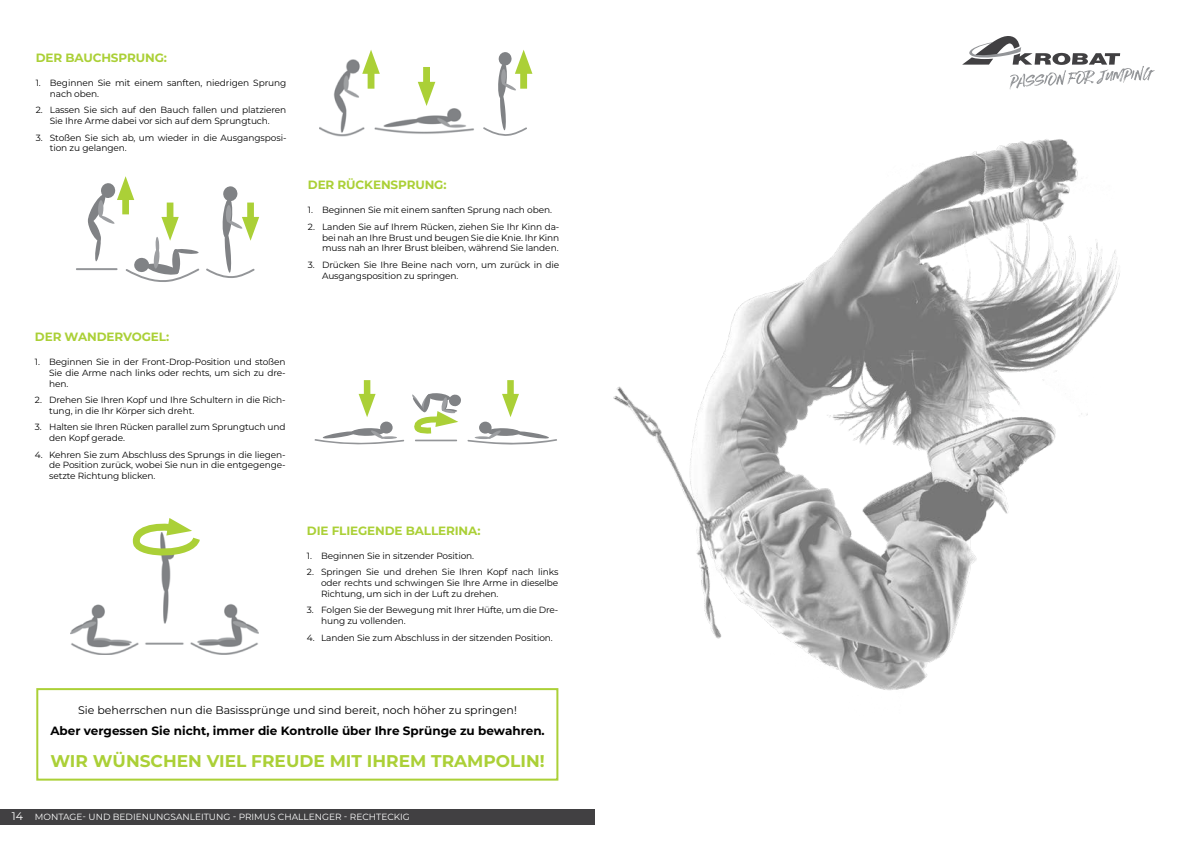
<style>
.page{position:relative;width:1191px;height:842px;background:#fff}
.page>*{position:absolute;margin:0;border:0;box-sizing:border-box;transform-origin:0 0}
.t1{font:700 17px "Montserrat";color:#abd037}
.t2{font:700 12px "Montserrat";letter-spacing:-.01em;color:#abd037}
.t3{font:700 12px "Montserrat";color:#000}
.t4{font:11px "Montserrat";color:#000}
.t5{font:9px/10.8px "Montserrat";letter-spacing:-.01em;color:#000}
.t6{font:9px "Montserrat";color:#fff}
.s1{font-size:11px}
</style>
<div class="page">
<div style="left:0;top:809px;width:970px;height:16px;background:#414042"></div>
<div style="left:595px;top:783px;width:596px;height:59px;background:#fff"></div>
<img style="left:613px;top:139px;width:507px;height:551px">
<svg style="left:962px;top:36px;width:193px;height:53px"></svg>
<img style="left:320px;top:59px;width:154px;height:77px">
<svg style="left:483px;top:50px;width:49px;height:86px"></svg>
<div style="left:423px;top:67px;width:7px;height:25px;background:#abd037"></div>
<svg style="left:418px;top:82px;width:17px;height:24px"></svg>
<div style="left:367px;top:64px;width:7px;height:25px;background:#abd037"></div>
<svg style="left:362px;top:50px;width:18px;height:24px"></svg>
<svg style="left:76px;top:176px;width:183px;height:106px"></svg>
<div style="left:36px;top:688px;width:522px;height:93px;border:2px solid #abd037"></div>
<img style="left:71px;top:556px;width:187px;height:99px">
<svg style="left:132px;top:518px;width:68px;height:38px"></svg>
<svg style="left:487px;top:428px;width:33px;height:8px"></svg>
<svg style="left:467px;top:430px;width:90px;height:15px"></svg>
<hr style="left:474px;top:436px;width:17px;height:3px;background:#9d9fa2;border-radius:50%">
<div style="left:479px;top:422px;width:12px;height:12px;background:#808285;border-radius:50%"></div>
<svg style="left:351px;top:428px;width:34px;height:8px"></svg>
<svg style="left:314px;top:430px;width:90px;height:15px"></svg>
<hr style="left:380px;top:436px;width:17px;height:3px;background:#9d9fa2;border-radius:50%">
<div style="left:380px;top:421px;width:13px;height:13px;background:#808285;border-radius:50%"></div>
<svg style="left:412px;top:393px;width:49px;height:48px"></svg>
<div style="left:364px;top:380px;width:6px;height:24px;background:#abd037"></div>
<svg style="left:358px;top:394px;width:17px;height:23px"></svg>
<div style="left:507px;top:380px;width:7px;height:24px;background:#abd037"></div>
<svg style="left:502px;top:394px;width:17px;height:23px"></svg>
<h2 class="t2" style="left:36px;top:49px;width:133px">DER BAUCHSPRUNG:</h2>
<p class="t5" style="left:50px;top:77px;width:238px;text-indent:-14px">1. Beginnen Sie mit einem sanften, niedrigen Sprung nach oben.</p>
<p class="t5" style="left:36px;top:104px;width:252px;text-align:center">2. Lassen Sie sich auf den Bauch fallen und platzieren<br>Sie Ihre Arme dabei vor sich auf dem Sprungtuch.</p>
<p class="t5" style="left:50px;top:132px;width:238px;text-indent:-14px">3. Stoßen Sie sich ab, um wieder in die Ausgangsposi&shy;tion zu gelangen.</p>
<h2 class="t2" style="left:35px;top:328px;width:136px">DER WANDERVOGEL:</h2>
<p class="t5" style="left:49px;top:356px;width:238px;text-align:justify;text-indent:-14px">1. Beginnen Sie in der Front-Drop-Position und stoßen Sie die Arme nach links oder rechts, um sich zu dre&shy;hen.</p>
<p class="t5" style="left:49px;top:394px;width:238px;text-indent:-14px">2. Drehen Sie Ihren Kopf und Ihre Schultern in die Rich&shy;tung, in die Ihr Körper sich dreht.</p>
<p class="t5" style="left:49px;top:421px;width:238px;text-indent:-14px">3. Halten sie Ihren Rücken parallel zum Sprungtuch und den Kopf gerade.</p>
<p class="t5" style="left:49px;top:449px;width:238px;text-align:justify;text-indent:-14px">4. Kehren Sie zum Abschluss des Sprungs in die liegen&shy;de Position zurück, wobei Sie nun in die entgegenge&shy;setzte Richtung blicken.</p>
<h2 class="t2" style="left:308px;top:176px;width:140px">DER RÜCKENSPRUNG:</h2>
<p class="t5" style="left:308px;top:204px;width:246px">1. Beginnen Sie mit einem sanften Sprung nach oben.</p>
<p class="t5" style="left:322px;top:221px;width:239px;text-align:justify;text-indent:-14px">2. Landen Sie auf Ihrem Rücken, ziehen Sie Ihr Kinn da&shy;bei nah an Ihre Brust und beugen Sie die Knie. Ihr Kinn muss nah an Ihrer Brust bleiben, während Sie landen.</p>
<p class="t5" style="left:322px;top:259px;width:239px;text-indent:-14px">3. Drücken Sie Ihre Beine nach vorn, um zurück in die<br>Ausgangsposition zu springen.</p>
<h2 class="t2" style="left:307px;top:522px;width:175px">DIE FLIEGENDE BALLERINA:</h2>
<p class="t5" style="left:307px;top:550px;width:169px">1. Beginnen Sie in sitzender Position.</p>
<p class="t5" style="left:321px;top:566px;width:239px;text-align:justify;text-indent:-14px">2. Springen Sie und drehen Sie Ihren Kopf nach links oder rechts und schwingen Sie Ihre Arme in dieselbe Richtung, um sich in der Luft zu drehen.</p>
<p class="t5" style="left:321px;top:604px;width:239px;text-indent:-14px">3. Folgen Sie der Bewegung mit Ihrer Hüfte, um die Dre&shy;hung zu vollenden.</p>
<p class="t5" style="left:307px;top:632px;width:247px">4. Landen Sie zum Abschluss in der sitzenden Position.</p>
<p class="t4" style="left:78px;top:703px;width:440px">Sie beherrschen nun die Basissprünge und sind bereit, noch höher zu springen!</p>
<h2 class="t3" style="left:50px;top:722px;width:496px">Aber vergessen Sie nicht, immer die Kontrolle über Ihre Sprünge zu bewahren.</h2>
<h1 class="t1" style="left:50px;top:748px;width:496px">WIR WÜNSCHEN VIEL FREUDE MIT IHREM TRAMPOLIN!</h1>
<p class="t6" style="left:12px;top:811px;width:399px"><span class="s1">14</span> MONTAGE- UND BEDIENUNGSANLEITUNG - PRIMUS CHALLENGER - RECHTECKIG</p>
</div>
